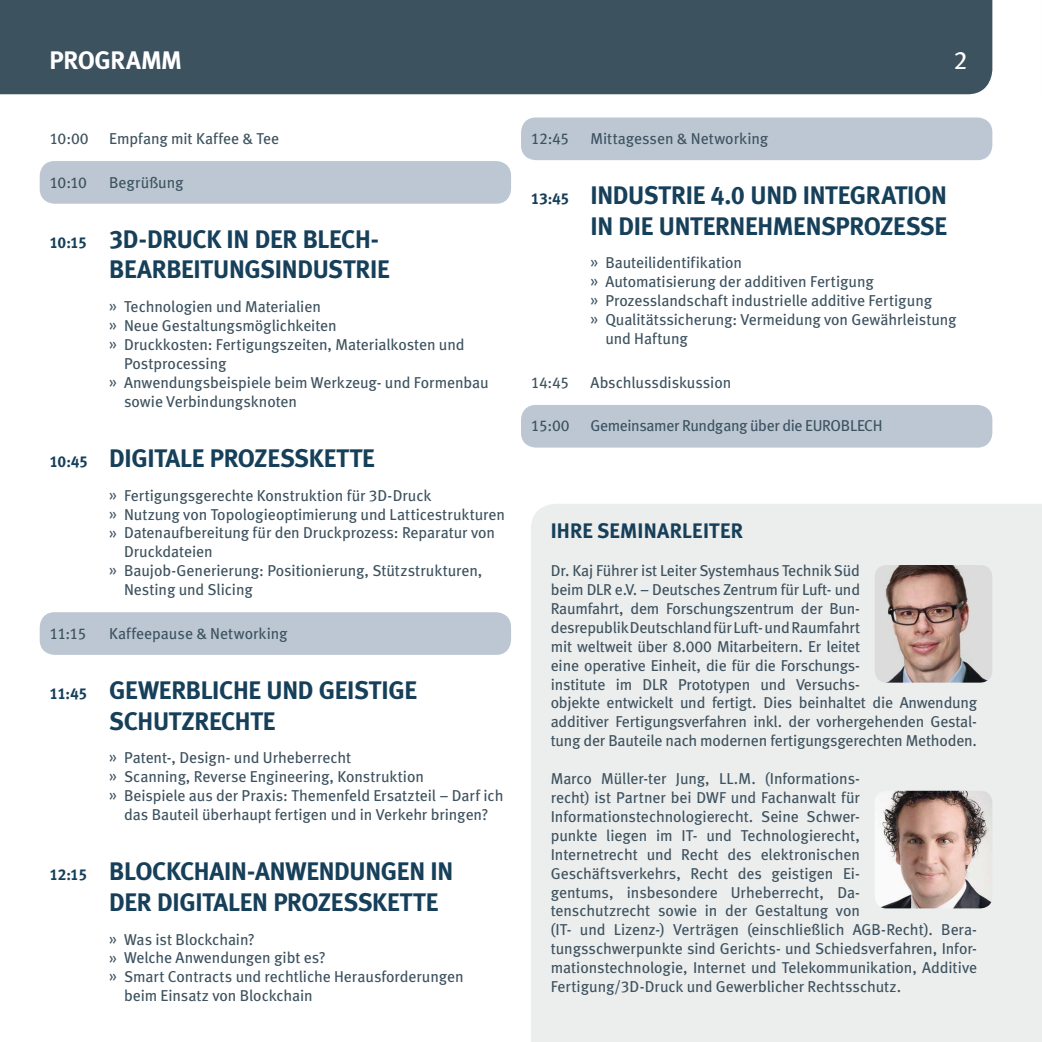
<style>
.page{position:relative;width:1042px;height:1042px;background:#fff}
.page>*{position:absolute;margin:0;border:0;box-sizing:border-box;transform-origin:0 0}
.t1{font:700 25.38px/30.4px "SZ Meta Tab";color:#163f5a}
.t2{font:700 25.38px "SZ Meta Tab";color:#fff}
.t3{font:25.38px "SZ Meta Tab";color:#fff}
.t4{font:700 21px "SZ Meta Tab";letter-spacing:.02em;color:#163f5a}
.t5{font:15.75px/18.9px "SZ Meta Tab";letter-spacing:.005em;color:#3d525f}
.t6{font:15.75px "SZ Meta Tab";letter-spacing:-.015em;color:#3d525f}
.s1{font-size:15.75px}
</style>
<div class="page">
<div style="left:40px;top:612px;width:471px;height:43px;background:#bdc7d4;border-radius:15px"></div>
<div style="left:40px;top:161px;width:471px;height:43px;background:#bdc7d4;border-radius:15px"></div>
<div style="left:521px;top:117px;width:471px;height:43px;background:#bdc7d4;border-radius:15px"></div>
<div style="left:521px;top:405px;width:471px;height:42px;background:#bdc7d4;border-radius:15px"></div>
<div style="left:0;top:0;width:992px;height:94px;background:#3d525f"></div>
<div style="left:531px;top:504px;width:511px;height:538px;background:#eceded"></div>
<img style="left:875px;top:565px;width:117px;height:117px">
<img style="left:875px;top:791px;width:117px;height:117px">
<h1 class="t2" style="left:50px;top:46px;width:134px">PROGRAMM</h1>
<h1 class="t3" style="left:953px;top:46px;width:15px">2</h1>
<p class="t5" style="left:50px;top:129px;width:40px">10:00</p>
<p class="t5" style="left:109px;top:129px;width:171px">Empfang mit Kaffee &amp; Tee</p>
<p class="t5" style="left:50px;top:172px;width:39px">10:10</p>
<p class="t5" style="left:109px;top:172px;width:76px">Begrüßung</p>
<h1 class="t1" style="left:109px;top:223px;width:282px;text-indent:-60px"><span class="s1">10:15</span> 3D-DRUCK IN DER BLECH-<br>BEARBEITUNGSINDUSTRIE</h1>
<p class="t5" style="left:109px;top:297px;width:213px">» Technologien und Materialien</p>
<p class="t5" style="left:109px;top:316px;width:229px">» Neue Gestaltungsmöglichkeiten</p>
<p class="t5" style="left:109px;top:335px;width:357px">» Druckkosten: Fertigungszeiten, Materialkosten und</p>
<p class="t5" style="left:124px;top:354px;width:104px">Postprocessing</p>
<p class="t5" style="left:109px;top:372px;width:381px">» Anwendungsbeispiele beim Werkzeug- und Formenbau</p>
<p class="t5" style="left:124px;top:391px;width:174px">sowie Verbindungsknoten</p>
<h1 class="t1" style="left:50px;top:442px;width:326px"><span class="s1">10:45</span> DIGITALE PROZESSKETTE</h1>
<p class="t5" style="left:109px;top:485px;width:324px">» Fertigungsgerechte Konstruktion für 3D-Druck</p>
<p class="t5" style="left:109px;top:504px;width:397px">» Nutzung von Topologieoptimierung und Latticestrukturen</p>
<p class="t5" style="left:109px;top:523px;width:387px">» Datenaufbereitung für den Druckprozess: Reparatur von</p>
<p class="t5" style="left:124px;top:542px;width:90px">Druckdateien</p>
<p class="t5" style="left:109px;top:561px;width:375px">» Baujob-Generierung: Positionierung, Stützstrukturen,</p>
<p class="t5" style="left:124px;top:580px;width:130px">Nesting und Slicing</p>
<p class="t5" style="left:50px;top:624px;width:38px">11:15</p>
<p class="t5" style="left:109px;top:624px;width:180px">Kaffeepause &amp; Networking</p>
<h1 class="t1" style="left:109px;top:675px;width:309px;text-indent:-60px"><span class="s1">11:45</span> GEWERBLICHE UND GEISTIGE<br>SCHUTZRECHTE</h1>
<p class="t5" style="left:109px;top:748px;width:244px">» Patent-, Design- und Urheberrecht</p>
<p class="t5" style="left:109px;top:767px;width:316px">» Scanning, Reverse Engineering, Konstruktion</p>
<p class="t5" style="left:109px;top:786px;width:396px">» Beispiele aus der Praxis: Themenfeld Ersatzteil – Darf ich</p>
<p class="t5" style="left:124px;top:805px;width:366px">das Bauteil überhaupt fertigen und in Verkehr bringen?</p>
<h1 class="t1" style="left:109px;top:856px;width:345px;text-indent:-60px"><span class="s1">12:15</span> BLOCKCHAIN-ANWENDUNGEN IN<br>DER DIGITALEN PROZESSKETTE</h1>
<p class="t5" style="left:109px;top:929px;width:147px">» Was ist Blockchain?</p>
<p class="t5" style="left:109px;top:948px;width:218px">» Welche Anwendungen gibt es?</p>
<p class="t5" style="left:109px;top:967px;width:356px">» Smart Contracts und rechtliche Herausforderungen</p>
<p class="t5" style="left:124px;top:986px;width:190px">beim Einsatz von Blockchain</p>
<p class="t5" style="left:531px;top:129px;width:39px">12:45</p>
<p class="t5" style="left:590px;top:129px;width:179px">Mittagessen &amp; Networking</p>
<h1 class="t1" style="left:531px;top:180px;width:417px;text-align:right"><span class="s1">13:45</span> INDUSTRIE 4.0 UND INTEGRATION<br>IN DIE UNTERNEHMENSPROZESSE</h1>
<p class="t5" style="left:590px;top:253px;width:153px">» Bauteilidentifikation</p>
<p class="t5" style="left:590px;top:272px;width:285px">» Automatisierung der additiven Fertigung</p>
<p class="t5" style="left:590px;top:291px;width:343px">» Prozesslandschaft industrielle additive Fertigung</p>
<p class="t5" style="left:590px;top:310px;width:367px">» Qualitätssicherung: Vermeidung von Gewährleistung</p>
<p class="t5" style="left:605px;top:329px;width:84px">und Haftung</p>
<p class="t5" style="left:531px;top:372px;width:39px">14:45</p>
<p class="t5" style="left:590px;top:372px;width:142px">Abschlussdiskussion</p>
<p class="t5" style="left:531px;top:416px;width:40px">15:00</p>
<p class="t6" style="left:590px;top:417px;width:293px">Gemeinsamer Rundgang über die EUROBLECH</p>
<h2 class="t4" style="left:551px;top:518px;width:193px">IHRE SEMINARLEITER</h2>
<p class="t5" style="left:551px;top:561px;width:428px">Dr. Kaj Führer ist Leiter Systemhaus Technik Süd<br>beim DLR e.V. – Deutsches Zentrum für Luft- und<br>Raumfahrt, dem Forschungszentrum der Bun-<br>desrepublik Deutschland für Luft- und Raumfahrt<br>mit weltweit über 8.000 Mitarbeitern. Er leitet<br>eine operative Einheit, die für die Forschungs-<br>institute im DLR Prototypen und Versuchs-<br>objekte entwickelt und fertigt. Dies beinhaltet die Anwendung additiver Fertigungsverfahren inkl. der vorhergehenden Gestal&shy;tung der Bauteile nach modernen fertigungsgerechten Methoden.</p>
<p class="t5" style="left:551px;top:769px;width:428px">Marco Müller-ter Jung, LL.M. (Informations-<br>recht) ist Partner bei DWF und Fachanwalt für Informationstechnologierecht. Seine Schwer-<br>punkte liegen im IT- und Technologierecht,<br>Internetrecht und Recht des elektronischen Geschäftsverkehrs, Recht des geistigen Ei-<br>gentums, insbesondere Urheberrecht, Da-<br>tenschutzrecht sowie in der Gestaltung von<br>(IT- und Lizenz-) Verträgen (einschließlich AGB-Recht). Bera&shy;tungsschwerpunkte sind Gerichts- und Schiedsverfahren, Infor&shy;mationstechnologie, Internet und Telekommunikation, Additive Fertigung/3D-Druck und Gewerblicher Rechtsschutz.</p>
</div>
